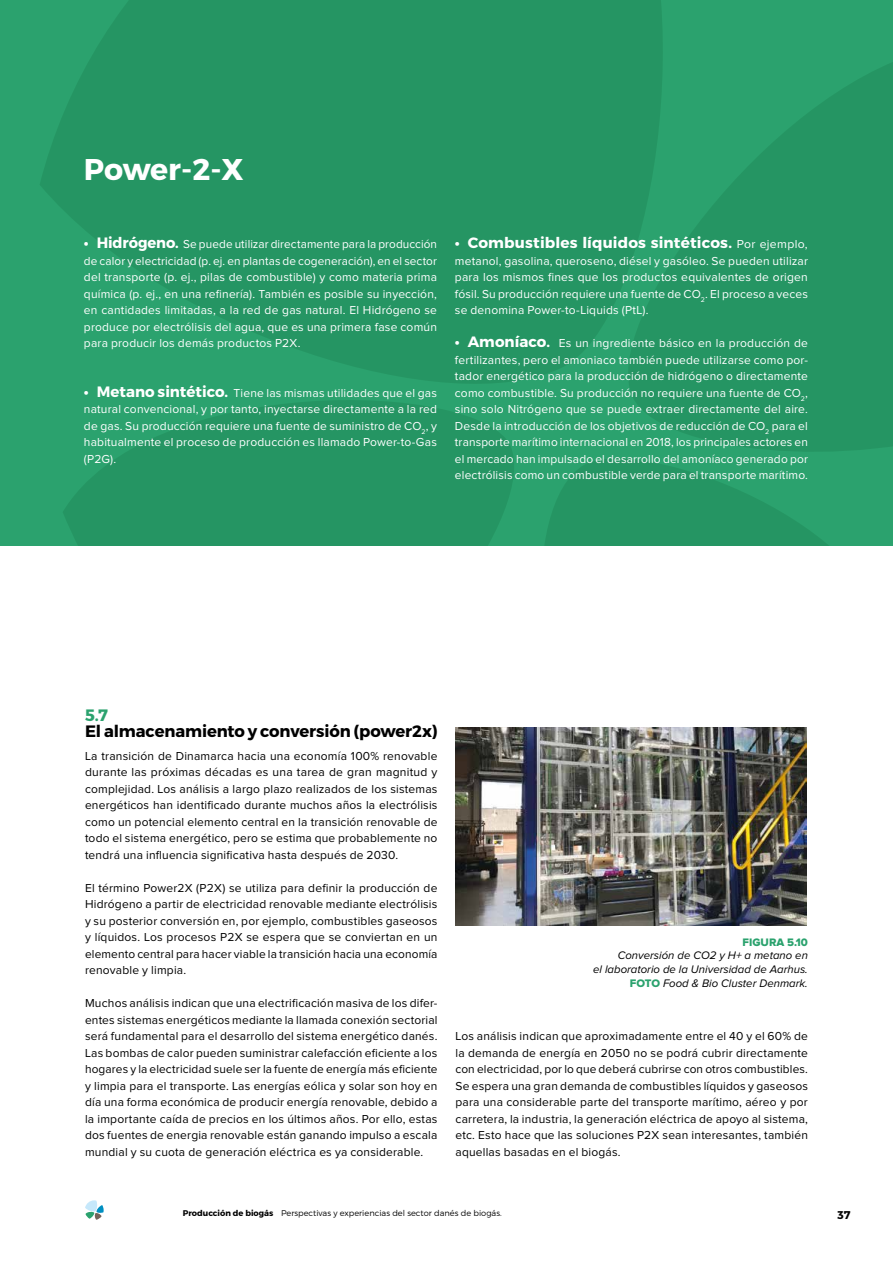
<style>
.page{position:relative;width:893px;height:1263px;background:#fff}
.page>*{position:absolute;margin:0;border:0;box-sizing:border-box;transform-origin:0 0}
.t1{font:700 30px "Montserrat";letter-spacing:-.01em;color:#fff}
.t2{font:700 16.5px "Montserrat";letter-spacing:-.01em;color:#000}
.t3{font:700 16.5px "Montserrat";color:#2ba26e}
.t4{font:700 15px "Montserrat";letter-spacing:.01em;color:#fff}
.t5{font:12px/16.5px "Proxima Nova";letter-spacing:.015em;color:#000;text-align:justify}
.t6{font:12px/16.5px "Proxima Nova";letter-spacing:.015em;color:#fff;text-align:justify}
.t7{font:italic 11.4px/14px "Proxima Nova";color:#000;text-align:right}
.t8{font:11.25px "Proxima Nova Extrabld";color:#2ba26e}
.t9{font:700 11.25px "Montserrat";color:#000}
.t10{font:300 8.25px "Montserrat";color:#000}
.s1{font-family:"Montserrat";font-weight:700;font-size:15px}
.s2{font-family:"Proxima Nova";font-weight:400;font-size:12px}
.s3{font-family:"Proxima Nova Extrabld";font-style:normal;color:#2ba26e}
.s4{font-weight:700}
</style>
<div class="page">
<svg style="left:85px;top:1200px;width:19px;height:20px"></svg>
<div style="left:0;top:0;width:893px;height:545px;background:#2ba26e"></div>
<svg style="left:40px;top:0;width:622px;height:376px;fill:#259563"></svg>
<svg style="left:545px;top:461px;width:282px;height:84px"></svg>
<svg style="left:597px;top:51px;width:296px;height:422px;fill:#259563"></svg>
<svg style="left:63px;top:371px;width:475px;height:174px;fill:#259563"></svg>
<img style="left:456px;top:727px;width:351px;height:198px">
<h1 class="t1" style="left:84px;top:150px;width:161px">Power-2-X</h1>
<p class="t6" style="left:84px;top:236px;width:355px"><span class="s1">• Hidrógeno.</span> Se puede utilizar directamente para la producción de calor y electricidad (p. ej. en plantas de cogeneración), en el sector del transporte (p. ej., pilas de combustible) y como materia prima química (p. ej., en una refinería). También es posible su inyección, en cantidades limitadas, a la red de gas natural. El Hidrógeno se produce por electrólisis del agua, que es una primera fase común para producir los demás productos P2X.</p>
<p class="t6" style="left:84px;top:385px;width:354px"><span class="s1">• Metano sintético.</span> Tiene las mismas utilidades que el gas natural convencional, y por tanto, inyectarse directamente a la red de gas. Su producción requiere una fuente de suministro de CO<sub>2</sub>, y habitualmente el proceso de producción es llamado Power-to-Gas (P2G).</p>
<p class="t4" style="left:455px;top:234px;width:354px">• Combustibles líquidos sintéticos. <span class="s2">Por ejemplo,</span></p>
<p class="t6" style="left:455px;top:253px;width:354px">metanol, gasolina, queroseno, diésel y gasóleo. Se pueden utilizar para los mismos fines que los productos equivalentes de origen fósil. Su producción requiere una fuente de CO<sub>2</sub>. El proceso a veces se denomina Power-to-Liquids (PtL).</p>
<p class="t6" style="left:455px;top:335px;width:355px"><span class="s1">• Amoníaco.</span> Es un ingrediente básico en la producción de fertilizantes, pero el amoniaco también puede utilizarse como por&shy;tador energético para la producción de hidrógeno o directamente como combustible. Su producción no requiere una fuente de CO<sub>2</sub>, sino solo Nitrógeno que se puede extraer directamente del aire.<br>Desde la introducción de los objetivos de reducción de CO<sub>2</sub> para el transporte marítimo internacional en 2018, los principales actores en el mercado han impulsado el desarrollo del amoníaco generado por electrólisis como un combustible verde para el transporte marítimo.</p>
<h2 class="t3" style="left:85px;top:705px;width:25px">5.7</h2>
<h2 class="t2" style="left:85px;top:721px;width:354px">El almacenamiento y conversión (power2x)</h2>
<p class="t5" style="left:85px;top:748px;width:354px">La transición de Dinamarca hacia una economía 100% renovable durante las próximas décadas es una tarea de gran magnitud y complejidad. Los análisis a largo plazo realizados de los sistemas energéticos han identificado durante muchos años la electrólisis como un potencial elemento central en la transición renovable de todo el sistema energético, pero se estima que probablemente no tendrá una influencia significativa hasta después de 2030.</p>
<p class="t5" style="left:85px;top:880px;width:354px">El término Power2X (P2X) se utiliza para definir la producción de Hidrógeno a partir de electricidad renovable mediante electrólisis y su posterior conversión en, por ejemplo, combustibles gaseosos y líquidos. Los procesos P2X se espera que se conviertan en un elemento central para hacer viable la transición hacia una economía renovable y limpia.</p>
<p class="t5" style="left:85px;top:995px;width:354px">Muchos análisis indican que una electrificación masiva de los difer&shy;entes sistemas energéticos mediante la llamada conexión sectorial será fundamental para el desarrollo del sistema energético danés.<br>Las bombas de calor pueden suministrar calefacción eficiente a los hogares y la electricidad suele ser la fuente de energía más eficiente y limpia para el transporte. Las energías eólica y solar son hoy en día una forma económica de producir energía renovable, debido a la importante caída de precios en los últimos años. Por ello, estas dos fuentes de energia renovable están ganando impulso a escala mundial y su cuota de generación eléctrica es ya considerable.</p>
<p class="t8" style="left:743px;top:936px;width:67px">FIGURA 5.10</p>
<p class="t7" style="left:593px;top:949px;width:216px">Conversión de CO2 y H+ a metano en<br>el laboratorio de la Universidad de Aarhus.<br><span class="s3">FOTO</span> Food &amp; Bio Cluster Denmark.</p>
<p class="t5" style="left:455px;top:1028px;width:354px">Los análisis indican que aproximadamente entre el 40 y el 60% de la demanda de energía en 2050 no se podrá cubrir directamente con electricidad, por lo que deberá cubrirse con otros combustibles.<br>Se espera una gran demanda de combustibles líquidos y gaseosos para una considerable parte del transporte marítimo, aéreo y por carretera, la industria, la generación eléctrica de apoyo al sistema, etc. Esto hace que las soluciones P2X sean interesantes, también aquellas basadas en el biogás.</p>
<p class="t10" style="left:183px;top:1208px;width:320px"><span class="s4">Producción de biogás</span> Perspectivas y experiencias del sector danés de biogás.</p>
<p class="t9" style="left:837px;top:1208px;width:14px">37</p>
</div>
